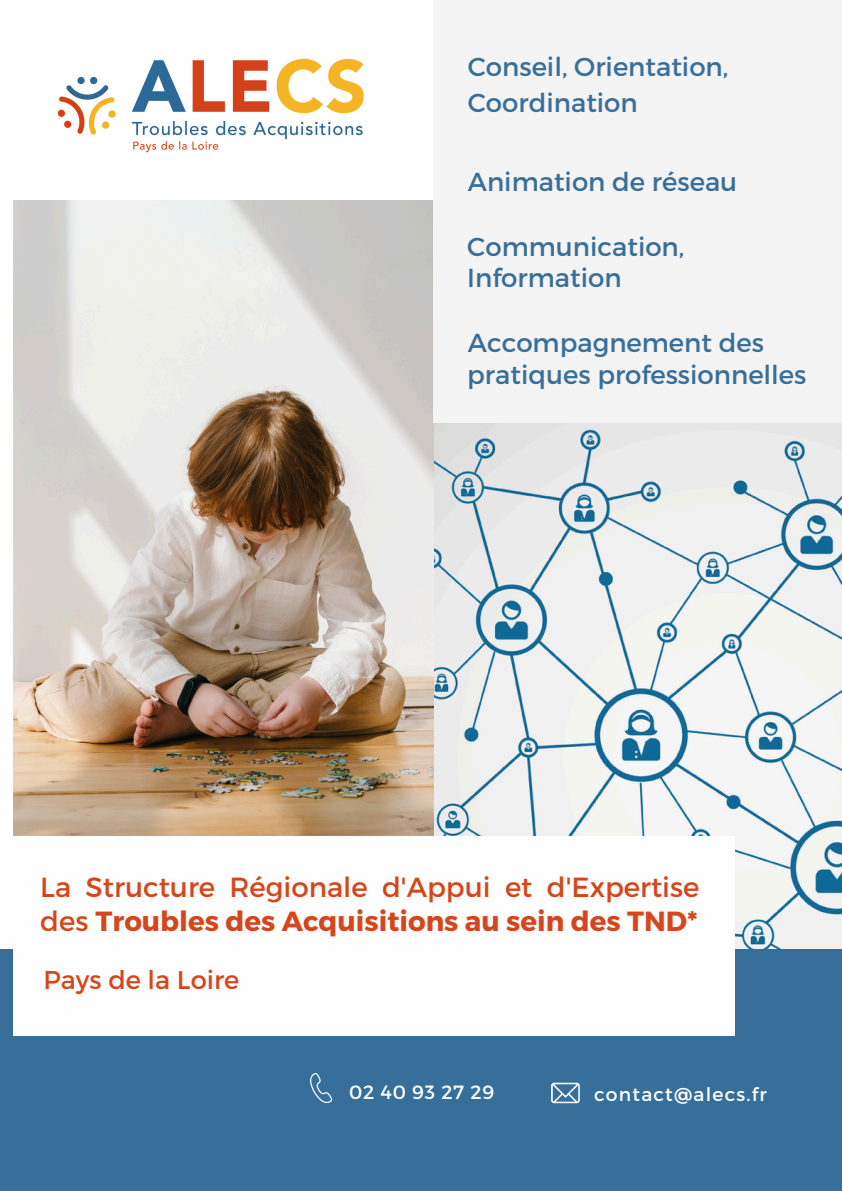
<style>
.page{position:relative;width:842px;height:1191px;background:#fff}
.page>*{position:absolute;margin:0;border:0;box-sizing:border-box;transform-origin:0 0}
.t1{font:27.6px/34.2px "Montserrat";color:#d5461a}
.t2{font:26px/36px "Montserrat";color:#376f9a}
.t3{font:25.8px "Montserrat";color:#d5461a}
.t4{font:19.2px "Montserrat";letter-spacing:.035em;color:#fff}
.t5{font:18.8px "Montserrat";letter-spacing:.065em;color:#fff}
.s1{font-weight:700}
</style>
<div class="page">
<img style="left:433px;top:423px;width:408px;height:527px">
<div style="left:0;top:950px;width:841px;height:241px;background:#376f9a"></div>
<img style="left:57px;top:58px;width:307px;height:95px">
<img style="left:13px;top:200px;width:420px;height:636px">
<div style="left:13px;top:836px;width:721px;height:200px;background:#fefefe"></div>
<svg style="left:310px;top:1072px;width:23px;height:31px"></svg>
<svg style="left:551px;top:1083px;width:28px;height:20px"></svg>
<div style="left:433px;top:1px;width:409px;height:422px;background:#f4f4f4"></div>
<p class="t2" style="left:468px;top:47px;width:262px">Conseil, Orientation,<br>Coordination</p>
<p class="t2" style="left:468px;top:162px;width:271px">Animation de réseau</p>
<h1 class="t2" style="left:467px;top:227px;width:219px">Communication,</h1>
<p class="t2" style="left:467px;top:258px;width:156px">Information</p>
<p class="t2" style="left:468px;top:323px;width:298px">Accompagnement des</p>
<h1 class="t2" style="left:467px;top:356px;width:341px">pratiques professionnelles</h1>
<h1 class="t1" style="left:40px;top:869px;width:660px">La Structure Régionale d'Appui et d'Expertise des <span class="s1">Troubles des Acquisitions au sein des TND*</span></h1>
<h1 class="t3" style="left:44px;top:963px;width:197px">Pays de la Loire</h1>
<h1 class="t4" style="left:349px;top:1079px;width:147px">02 40 93 27 29</h1>
<p class="t5" style="left:594px;top:1083px;width:174px">contact@alecs.fr</p>
</div>
